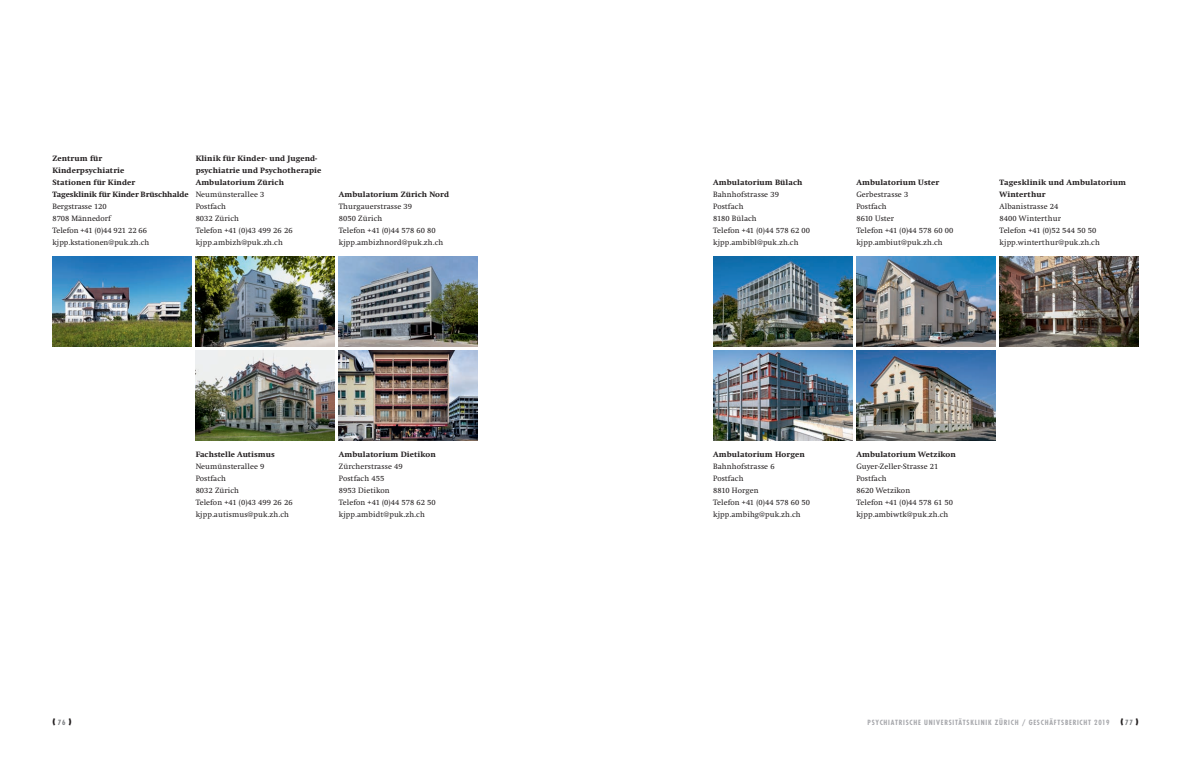
<style>
.page{position:relative;width:1191px;height:766px;background:#fff}
.page>*{position:absolute;margin:0;border:0;box-sizing:border-box;transform-origin:0 0}
.t1{font:8px/12px "Swift";letter-spacing:.01em;color:#231f20}
.t2{font:800 8px/12px "Swift";letter-spacing:.015em;color:#231f20}
.t3{font:700 condensed 7px "Futura Std";letter-spacing:.11em;color:#a8a9ad}
.t4{font:800 7px "Futura Std";color:#231f20}
.s1{font-weight:700;font-stretch:condensed;color:#808285}
</style>
<div class="page">
<img style="left:713px;top:257px;width:139px;height:90px">
<img style="left:856px;top:257px;width:139px;height:90px">
<img style="left:999px;top:257px;width:139px;height:90px">
<img style="left:713px;top:350px;width:139px;height:90px">
<img style="left:856px;top:350px;width:139px;height:90px">
<img style="left:52px;top:257px;width:139px;height:90px">
<img style="left:196px;top:257px;width:138px;height:90px">
<img style="left:196px;top:350px;width:138px;height:90px">
<img style="left:339px;top:257px;width:139px;height:90px">
<img style="left:339px;top:350px;width:139px;height:90px">
<p class="t2" style="left:196px;top:152px;width:127px">Klinik für Kinder- und Jugend&shy;psychiatrie und Psychotherapie<br>Ambulatorium Zürich</p>
<p class="t1" style="left:196px;top:188px;width:98px">Neumünsterallee 3<br>Postfach<br>8032 Zürich<br>Telefon +41 (0)43 499 26 26 kjpp.ambizh@puk.zh.ch</p>
<p class="t2" style="left:52px;top:152px;width:138px">Zentrum für<br>Kinderpsychiatrie<br>Stationen für Kinder<br>Tagesklinik für Kinder Brüschhalde</p>
<p class="t1" style="left:52px;top:200px;width:98px">Bergstrasse 120<br>8708 Männedorf<br>Telefon +41 (0)44 921 22 66 kjpp.kstationen@puk.zh.ch</p>
<p class="t2" style="left:339px;top:188px;width:112px">Ambulatorium Zürich Nord</p>
<p class="t1" style="left:339px;top:200px;width:106px">Thurgauerstrasse 39<br>8050 Zürich<br>Telefon +41 (0)44 578 60 80 kjpp.ambizhnord@puk.zh.ch</p>
<p class="t2" style="left:196px;top:448px;width:81px">Fachstelle Autismus</p>
<p class="t1" style="left:196px;top:460px;width:98px">Neumünsterallee 9<br>Postfach<br>8032 Zürich<br>Telefon +41 (0)43 499 26 26 kjpp.autismus@puk.zh.ch</p>
<p class="t2" style="left:339px;top:448px;width:98px">Ambulatorium Dietikon</p>
<p class="t1" style="left:339px;top:460px;width:98px">Zürcherstrasse 49<br>Postfach 455<br>8953 Dietikon<br>Telefon +41 (0)44 578 62 50 kjpp.ambidt@puk.zh.ch</p>
<p class="t2" style="left:713px;top:176px;width:91px">Ambulatorium Bülach</p>
<p class="t1" style="left:713px;top:188px;width:98px">Bahnhofstrasse 39<br>Postfach<br>8180 Bülach<br>Telefon +41 (0)44 578 62 00 kjpp.ambibl@puk.zh.ch</p>
<p class="t2" style="left:856px;top:176px;width:84px">Ambulatorium Uster</p>
<p class="t1" style="left:856px;top:188px;width:98px">Gerbestrasse 3<br>Postfach<br>8610 Uster<br>Telefon +41 (0)44 578 60 00 kjpp.ambiut@puk.zh.ch</p>
<p class="t2" style="left:999px;top:176px;width:128px">Tagesklinik und Ambulatorium<br>Winterthur</p>
<p class="t1" style="left:999px;top:200px;width:102px">Albanistrasse 24<br>8400 Winterthur<br>Telefon +41 (0)52 544 50 50 kjpp.winterthur@puk.zh.ch</p>
<p class="t2" style="left:713px;top:448px;width:93px">Ambulatorium Horgen</p>
<p class="t1" style="left:713px;top:460px;width:98px">Bahnhofstrasse 6<br>Postfach<br>8810 Horgen<br>Telefon +41 (0)44 578 60 50 kjpp.ambihg@puk.zh.ch</p>
<p class="t2" style="left:856px;top:448px;width:101px">Ambulatorium Wetzikon</p>
<p class="t1" style="left:856px;top:460px;width:98px">Guyer-Zeller-Strasse 21<br>Postfach<br>8620 Wetzikon<br>Telefon +41 (0)44 578 61 50 kjpp.ambiwtk@puk.zh.ch</p>
<p class="t4" style="left:52px;top:717px;width:21px">(<span class="s1">76</span>)</p>
<p class="t3" style="left:867px;top:717px;width:243px">PSYCHIATRISCHE UNIVERSITÄTSKLINIK ZÜRICH / GESCHÄFTSBERICHT 2019</p>
<p class="t4" style="left:1120px;top:717px;width:20px">(<span class="s1">77</span>)</p>
</div>
